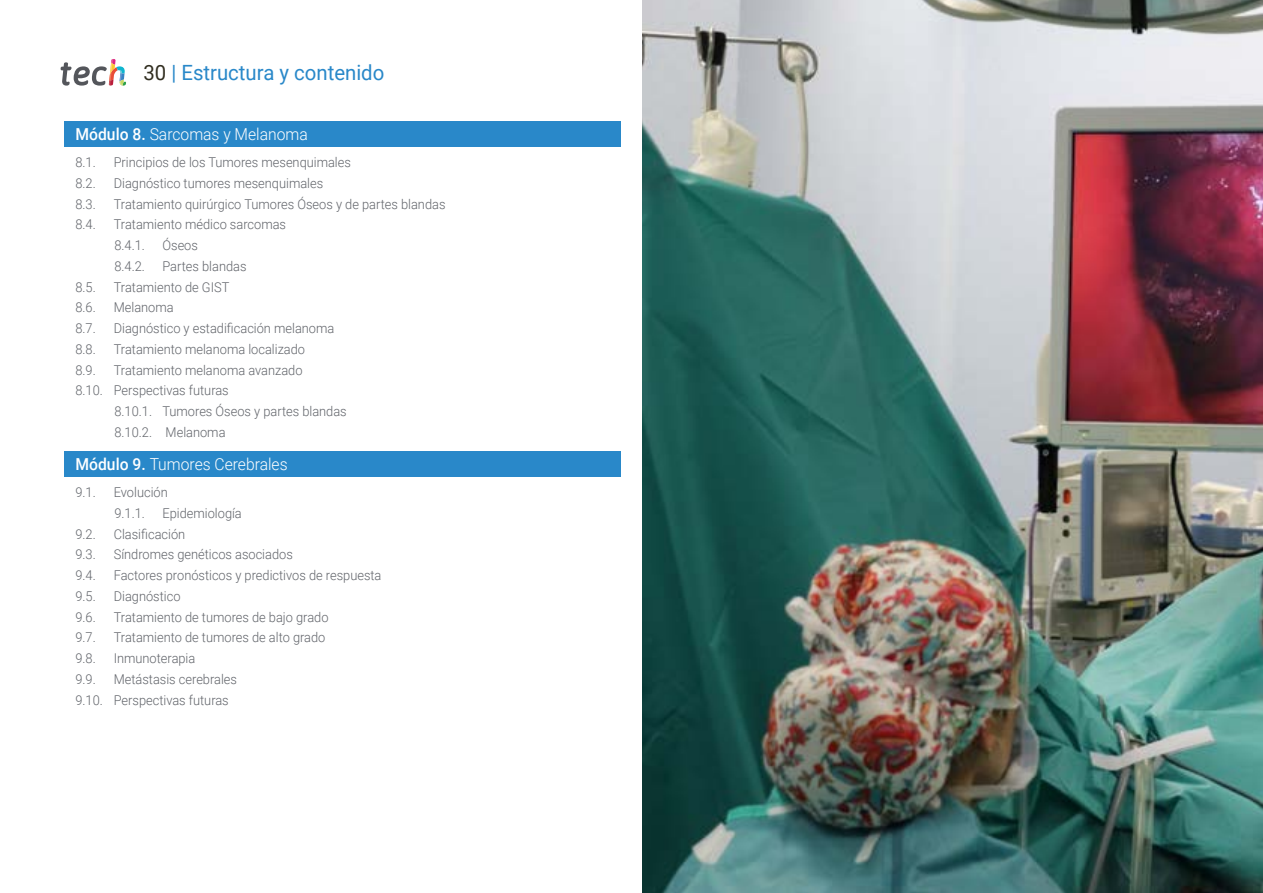
<style>
.page{position:relative;width:1263px;height:893px;background:#fff}
.page>*{position:absolute;margin:0;border:0;box-sizing:border-box;transform-origin:0 0}
.t1{font:21px "Roboto";color:#2988c9}
.t2{font:300 16.5px "Roboto";color:#fff;scale:.95 1}
.t3{font:300 13.5px/20.7px "Roboto";color:#61646a;scale:.95 1}
.s1{color:#312e20}
.s2{font-weight:500}
</style>
<div class="page">
<img style="left:642px;top:0;width:621px;height:893px">
<div style="left:64px;top:121px;width:557px;height:25px;background:#2988c9"></div>
<div style="left:64px;top:451px;width:557px;height:25px;background:#2988c9"></div>
<svg style="left:61px;top:59px;width:65px;height:27px"></svg>
<h1 class="t1" style="left:144px;top:57px;width:242px"><span class="s1">30</span> | Estructura y contenido</h1>
<p class="t2" style="left:75px;top:123px;width:246px"><span class="s2">Módulo 8.</span> Sarcomas y Melanoma</p>
<p class="t3" style="left:75px;top:151px;width:23px">8.1.</p>
<p class="t3" style="left:114px;top:151px;width:251px">Principios de los Tumores mesenquimales</p>
<p class="t3" style="left:75px;top:172px;width:23px">8.2.</p>
<p class="t3" style="left:114px;top:172px;width:222px">Diagnóstico tumores mesenquimales</p>
<p class="t3" style="left:75px;top:193px;width:23px">8.3.</p>
<p class="t3" style="left:114px;top:193px;width:351px">Tratamiento quirúrgico Tumores Óseos y de partes blandas</p>
<p class="t3" style="left:75px;top:214px;width:23px">8.4.</p>
<p class="t3" style="left:114px;top:214px;width:183px">Tratamiento médico sarcomas<br>8.4.1.</p>
<p class="t3" style="left:162px;top:234px;width:39px">Óseos</p>
<p class="t3" style="left:114px;top:255px;width:34px">8.4.2.</p>
<p class="t3" style="left:162px;top:255px;width:90px">Partes blandas</p>
<p class="t3" style="left:75px;top:276px;width:23px">8.5.</p>
<p class="t3" style="left:114px;top:276px;width:123px">Tratamiento de GIST</p>
<p class="t3" style="left:75px;top:297px;width:23px">8.6.</p>
<p class="t3" style="left:114px;top:297px;width:65px">Melanoma</p>
<p class="t3" style="left:75px;top:317px;width:23px">8.7.</p>
<p class="t3" style="left:114px;top:317px;width:234px">Diagnóstico y estadificación melanoma</p>
<p class="t3" style="left:75px;top:338px;width:23px">8.8.</p>
<p class="t3" style="left:114px;top:338px;width:203px">Tratamiento melanoma localizado</p>
<p class="t3" style="left:75px;top:359px;width:23px">8.9.</p>
<p class="t3" style="left:75px;top:359px;width:241px;text-indent:38px">Tratamiento melanoma avanzado<br>8.10. Perspectivas futuras</p>
<p class="t3" style="left:114px;top:400px;width:246px">8.10.1. Tumores Óseos y partes blandas<br>8.10.2. Melanoma</p>
<p class="t2" style="left:75px;top:453px;width:225px"><span class="s2">Módulo 9.</span> Tumores Cerebrales</p>
<p class="t3" style="left:75px;top:481px;width:23px">9.1.</p>
<p class="t3" style="left:114px;top:481px;width:58px">Evolución<br>9.1.1.</p>
<p class="t3" style="left:162px;top:502px;width:85px">Epidemiología</p>
<p class="t3" style="left:75px;top:523px;width:23px">9.2.</p>
<p class="t3" style="left:114px;top:523px;width:77px">Clasificación</p>
<p class="t3" style="left:75px;top:544px;width:23px">9.3.</p>
<p class="t3" style="left:114px;top:544px;width:190px">Síndromes genéticos asociados</p>
<p class="t3" style="left:75px;top:564px;width:23px">9.4.</p>
<p class="t3" style="left:114px;top:564px;width:283px">Factores pronósticos y predictivos de respuesta</p>
<p class="t3" style="left:75px;top:585px;width:23px">9.5.</p>
<p class="t3" style="left:114px;top:585px;width:72px">Diagnóstico</p>
<p class="t3" style="left:75px;top:606px;width:23px">9.6.</p>
<p class="t3" style="left:114px;top:606px;width:228px">Tratamiento de tumores de bajo grado</p>
<p class="t3" style="left:75px;top:627px;width:23px">9.7.</p>
<p class="t3" style="left:114px;top:627px;width:224px">Tratamiento de tumores de alto grado</p>
<p class="t3" style="left:75px;top:647px;width:23px">9.8.</p>
<p class="t3" style="left:114px;top:647px;width:87px">Inmunoterapia</p>
<p class="t3" style="left:75px;top:668px;width:23px">9.9.</p>
<p class="t3" style="left:75px;top:668px;width:172px;text-indent:38px">Metástasis cerebrales<br>9.10. Perspectivas futuras</p>
</div>
